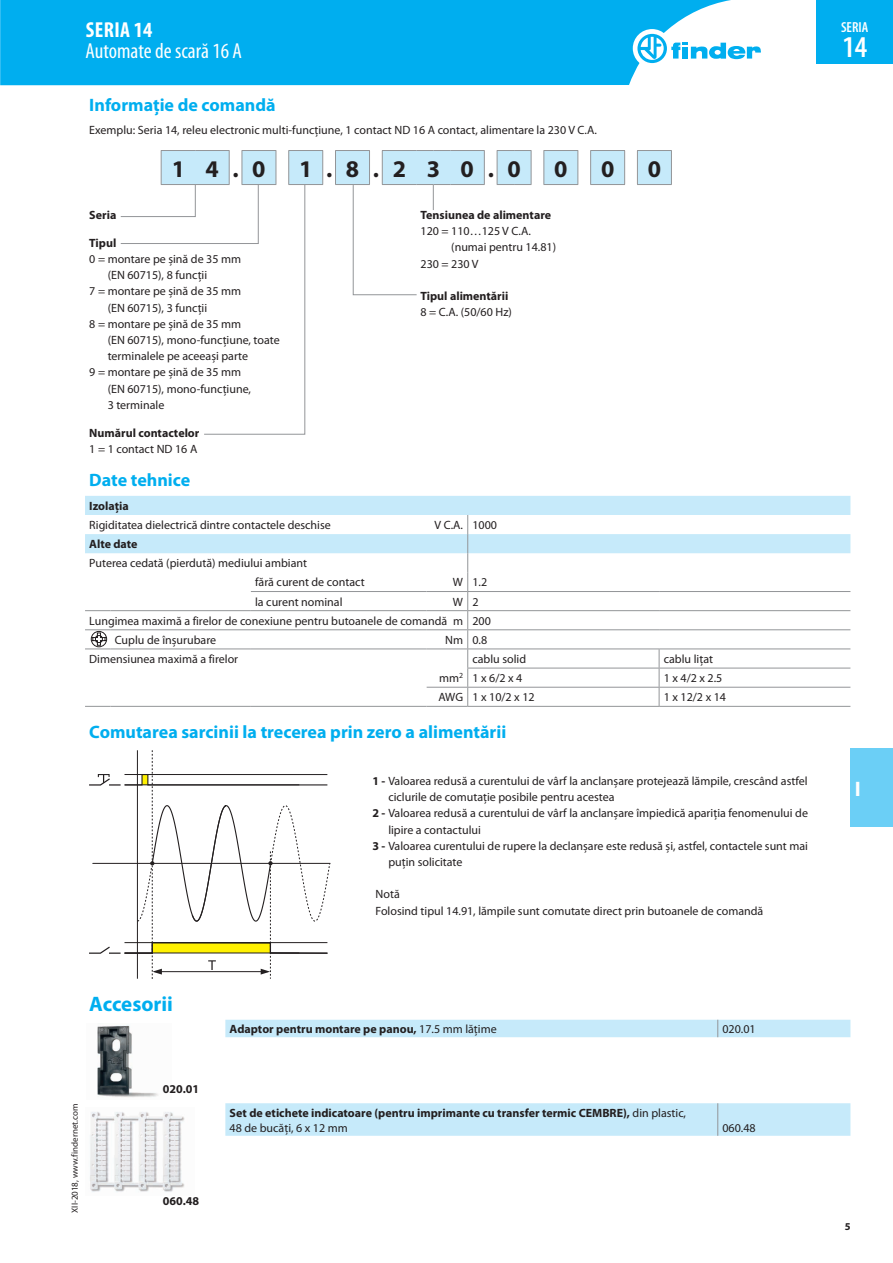
<style>
.page{position:relative;width:893px;height:1263px;background:#fff}
.page>*{position:absolute;margin:0;border:0;box-sizing:border-box;transform-origin:0 0}
.t1{font:600 condensed 30.3px "Myriad Pro";color:#fff}
.t2{font:700 24px "Myriad Pro";color:#231f20}
.t3{font:condensed 21.75px "Myriad Pro";color:#fff}
.t4{font:700 condensed 21.75px "Myriad Pro";letter-spacing:.02em;color:#fff}
.t5{font:700 21px "Myriad Pro";color:#00aeef}
.t6{font:700 21px "Myriad Pro";color:#fff}
.t7{font:700 18px "Myriad Pro";color:#00aeef}
.t8{font:600 condensed 14.55px "Myriad Pro";color:#fff}
.t9{font:12px/19.2px "Myriad Pro";color:#231f20}
.t10{font:700 12px/15px "Myriad Pro";color:#231f20}
.t11{font:700 10.5px "Myriad Pro";color:#231f20}
.t12{font:9px "Myriad Pro";color:#231f20}
.s1{font-weight:700}
.s2{font-weight:400}
</style>
<div class="page">
<div style="left:850px;top:748px;width:43px;height:79px;background:#6bcff6"></div>
<div style="left:0;top:0;width:731px;height:85px;background:#00aeef"></div>
<div style="left:633px;top:29px;width:38px;height:39px;background:#fff;border-radius:50%"></div>
<svg style="left:637px;top:34px;width:124px;height:29px"></svg>
<div style="left:816px;top:0;width:77px;height:64px;background:#00aeef"></div>
<hr style="left:637px;top:150px;width:35px;height:1px;background:#939598">
<hr style="left:671px;top:151px;width:1px;height:33px;background:#939598">
<hr style="left:637px;top:184px;width:35px;height:1px;background:#939598">
<svg style="left:85px;top:496px;width:765px;height:211px"></svg>
<svg style="left:89px;top:750px;width:241px;height:229px"></svg>
<hr style="left:154px;top:971px;width:114px;height:1px;background:#231f20">
<svg style="left:225px;top:1020px;width:625px;height:116px"></svg>
<svg style="left:717px;top:1020px;width:1px;height:17px"></svg>
<hr style="left:717px;top:1103px;width:1px;height:33px;background:#939598">
<img style="left:97px;top:1025px;width:61px;height:72px">
<img style="left:90px;top:1112px;width:95px;height:80px">
<svg style="left:120px;top:150px;width:551px;height:285px"></svg>
<h3 class="t4" style="left:86px;top:17px;width:68px">SERIA 14</h3>
<h3 class="t3" style="left:85px;top:38px;width:158px">Automate de scară 16 A</h3>
<h3 class="t7" style="left:89px;top:93px;width:188px">Informaţie de comandă</h3>
<p class="t9" style="left:89px;top:120px;width:509px">Exemplu: Seria 14, releu electronic multi-funcţiune, 1 contact ND 16 A contact, alimentare la 230 V C.A.</p>
<h2 class="t2" style="left:172px;top:153px;width:95px">1 4.0</h2>
<h2 class="t2" style="left:299px;top:153px;width:223px">1.8.2 3 0.0</h2>
<h2 class="t2" style="left:554px;top:153px;width:15px">0</h2>
<h2 class="t2" style="left:601px;top:153px;width:15px">0</h2>
<h2 class="t2" style="left:648px;top:153px;width:15px">0</h2>
<p class="t10" style="left:89px;top:207px;width:29px">Seria</p>
<p class="t10" style="left:89px;top:235px;width:29px">Tipul</p>
<p class="t9" style="left:89px;top:249px;width:153px">0 = montare pe şină de 35 mm</p>
<p class="t9" style="left:108px;top:265px;width:101px">(EN 60715), 8 funcţii</p>
<p class="t9" style="left:89px;top:282px;width:153px">7 = montare pe şină de 35 mm</p>
<p class="t9" style="left:108px;top:298px;width:101px">(EN 60715), 3 funcţii</p>
<p class="t9" style="left:89px;top:314px;width:153px">8 = montare pe şină de 35 mm</p>
<p class="t9" style="left:108px;top:330px;width:174px">(EN 60715), mono-funcţiune, toate</p>
<p class="t9" style="left:108px;top:346px;width:142px">terminalele pe aceeaşi parte</p>
<p class="t9" style="left:89px;top:363px;width:153px">9 = montare pe şină de 35 mm</p>
<p class="t9" style="left:108px;top:379px;width:145px">(EN 60715), mono-funcţiune,</p>
<p class="t9" style="left:108px;top:395px;width:58px">3 terminale</p>
<p class="t10" style="left:89px;top:425px;width:112px">Numărul contactelor</p>
<p class="t9" style="left:89px;top:439px;width:110px">1 = 1 contact ND 16 A</p>
<p class="t10" style="left:421px;top:207px;width:132px">Tensiunea de alimentare</p>
<p class="t9" style="left:421px;top:221px;width:112px">120 = 110…125 V C.A.</p>
<p class="t9" style="left:451px;top:238px;width:106px">(numai pentru 14.81)</p>
<p class="t9" style="left:421px;top:254px;width:59px">230 = 230 V</p>
<p class="t10" style="left:421px;top:288px;width:89px">Tipul alimentării</p>
<p class="t9" style="left:421px;top:302px;width:93px">8 = C.A. (50/60 Hz)</p>
<h3 class="t7" style="left:89px;top:468px;width:103px">Date tehnice</h3>
<p class="t10" style="left:89px;top:498px;width:41px">Izolaţia</p>
<p class="t9" style="left:89px;top:515px;width:243px">Rigiditatea dielectrică dintre contactele deschise</p>
<p class="t9" style="left:435px;top:515px;width:64px">V C.A. 1000</p>
<p class="t10" style="left:89px;top:536px;width:50px">Alte date</p>
<p class="t9" style="left:255px;top:553px;width:111px;text-indent:-166px">Puterea cedată (pierdută) mediului ambiant<br>fără curent de contact</p>
<p class="t9" style="left:453px;top:573px;width:36px">W 1.2</p>
<p class="t9" style="left:255px;top:592px;width:89px">la curent nominal</p>
<p class="t9" style="left:453px;top:592px;width:27px">W 2</p>
<p class="t9" style="left:89px;top:611px;width:403px">Lungimea maximă a firelor de conexiune pentru butoanele de comandă m 200</p>
<p class="t9" style="left:115px;top:630px;width:103px">Cuplu de înşurubare</p>
<p class="t9" style="left:445px;top:630px;width:44px">Nm 0.8</p>
<p class="t9" style="left:89px;top:649px;width:150px">Dimensiunea maximă a firelor</p>
<p class="t9" style="left:472px;top:649px;width:55px">cablu solid</p>
<p class="t9" style="left:664px;top:649px;width:51px">cablu liţat</p>
<p class="t9" style="left:439px;top:668px;width:85px">mm<sup>2</sup> 1 x 6/2 x 4</p>
<p class="t9" style="left:664px;top:668px;width:60px">1 x 4/2 x 2.5</p>
<p class="t9" style="left:438px;top:687px;width:98px">AWG 1 x 10/2 x 12</p>
<p class="t9" style="left:664px;top:687px;width:64px">1 x 12/2 x 14</p>
<h3 class="t7" style="left:89px;top:720px;width:418px">Comutarea sarcinii la trecerea prin zero a alimentării</h3>
<p class="t9" style="left:372px;top:771px;width:437px"><span class="s1">1 -</span> Valoarea redusă a curentului de vârf la anclanşare protejează lămpile, crescând astfel</p>
<p class="t9" style="left:388px;top:787px;width:228px">ciclurile de comutaţie posibile pentru acestea</p>
<p class="t9" style="left:372px;top:804px;width:437px"><span class="s1">2 -</span> Valoarea redusă a curentului de vârf la anclanşare împiedică apariţia fenomenului de</p>
<p class="t9" style="left:388px;top:820px;width:94px">lipire a contactului</p>
<p class="t9" style="left:372px;top:836px;width:437px"><span class="s1">3 -</span> Valoarea curentului de rupere la declanşare este redusă şi, astfel, contactele sunt mai</p>
<p class="t9" style="left:388px;top:852px;width:76px">puţin solicitate</p>
<p class="t9" style="left:376px;top:886px;width:389px;line-height:16.2px">Notă<br>Folosind tipul 14.91, lămpile sunt comutate direct prin butoanele de comandă</p>
<h3 class="t5" style="left:89px;top:990px;width:85px">Accesorii</h3>
<p class="t12" style="left:69px;top:1213px;width:111px;rotate:-90deg">XII-2018, www.findernet.com</p>
<p class="t10" style="left:163px;top:1081px;width:38px">020.01</p>
<p class="t10" style="left:163px;top:1193px;width:38px">060.48</p>
<p class="t10" style="left:230px;top:1021px;width:269px">Adaptor pentru montare pe panou, <span class="s2">17.5 mm lăţime</span></p>
<p class="t9" style="left:722px;top:1019px;width:35px">020.01</p>
<p class="t10" style="left:230px;top:1104px;width:458px">Set de etichete indicatoare (pentru imprimante cu transfer termic CEMBRE), <span class="s2">din plastic,<br>48 de bucăţi, 6 x 12 mm</span></p>
<p class="t9" style="left:722px;top:1118px;width:35px">060.48</p>
<p class="t8" style="left:841px;top:19px;width:29px">SERIA</p>
<h1 class="t1" style="left:842px;top:30px;width:26px">14</h1>
<h3 class="t6" style="left:855px;top:775px;width:7px">I</h3>
<p class="t11" style="left:845px;top:1219px;width:7px">5</p>
</div>
